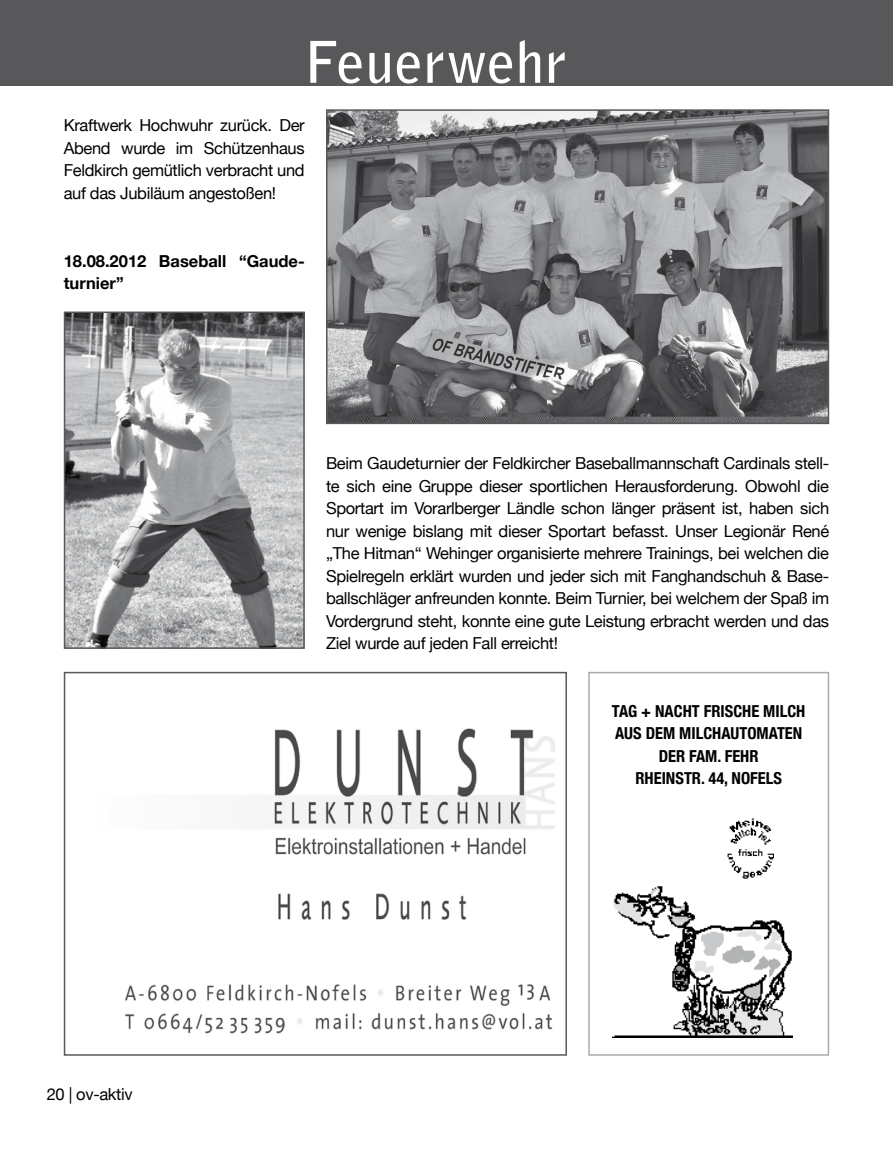
<style>
.page{position:relative;width:893px;height:1149px;background:#fff}
.page>*{position:absolute;margin:0;border:0;box-sizing:border-box;transform-origin:0 0}
.t1{font:700 57px "Bell Gothic Std";letter-spacing:.01em;color:#fff}
.t2{font:16.5px/22.5px "Helvetica Neue";letter-spacing:-.02em;color:#000;text-align:justify}
.t3{font:700 condensed 16.5px/22.5px "Helvetica Neue";color:#000;text-align:center}
.t4{font:700 16.5px/22.5px "Helvetica Neue";color:#000}
</style>
<div class="page">
<div style="left:0;top:0;width:893px;height:85px;background:#58585a"></div>
<img style="left:125px;top:728px;width:430px;height:306px">
<div style="left:64px;top:671px;width:503px;height:384px;border:2px solid #58585a"></div>
<img style="left:329px;top:112px;width:497px;height:309px">
<div style="left:326px;top:109px;width:503px;height:315px;border:2px solid #58585a"></div>
<img style="left:67px;top:314px;width:235px;height:331px">
<div style="left:64px;top:311px;width:241px;height:337px;border:2px solid #58585a"></div>
<img style="left:613px;top:886px;width:179px;height:150px">
<img style="left:719px;top:818px;width:73px;height:70px">
<h1 class="t1" style="left:304px;top:28px;width:264px">Feuerwehr</h1>
<p class="t2" style="left:64px;top:114px;width:242px">Kraftwerk Hochwuhr zurück. Der Abend wurde im Schützenhaus Feldkirch gemütlich verbracht und auf das Jubiläum angestoßen!</p>
<p class="t4" style="left:64px;top:249px;width:242px">18.08.2012 Baseball “Gaude&shy;turnier”</p>
<p class="t2" style="left:326px;top:451px;width:505px">Beim Gaudeturnier der Feldkircher Baseballmannschaft Cardinals stell&shy;te sich eine Gruppe dieser sportlichen Herausforderung. Obwohl die Sportart im Vorarlberger Ländle schon länger präsent ist, haben sich nur wenige bislang mit dieser Sportart befasst. Unser Legionär René „The Hitman“ Wehinger organisierte mehrere Trainings, bei welchen die Spielregeln erklärt wurden und jeder sich mit Fanghandschuh &amp; Base&shy;ballschläger anfreunden konnte. Beim Turnier, bei welchem der Spaß im Vordergrund steht, konnte eine gute Leistung erbracht werden und das Ziel wurde auf jeden Fall erreicht!</p>
<p class="t3" style="left:612px;top:699px;width:195px">TAG + NACHT FRISCHE MILCH<br>AUS DEM MILCHAUTOMATEN<br>DER FAM. FEHR<br>RHEINSTR. 44, NOFELS</p>
<p class="t2" style="left:47px;top:1081px;width:87px">20 | ov-aktiv</p>
</div>
